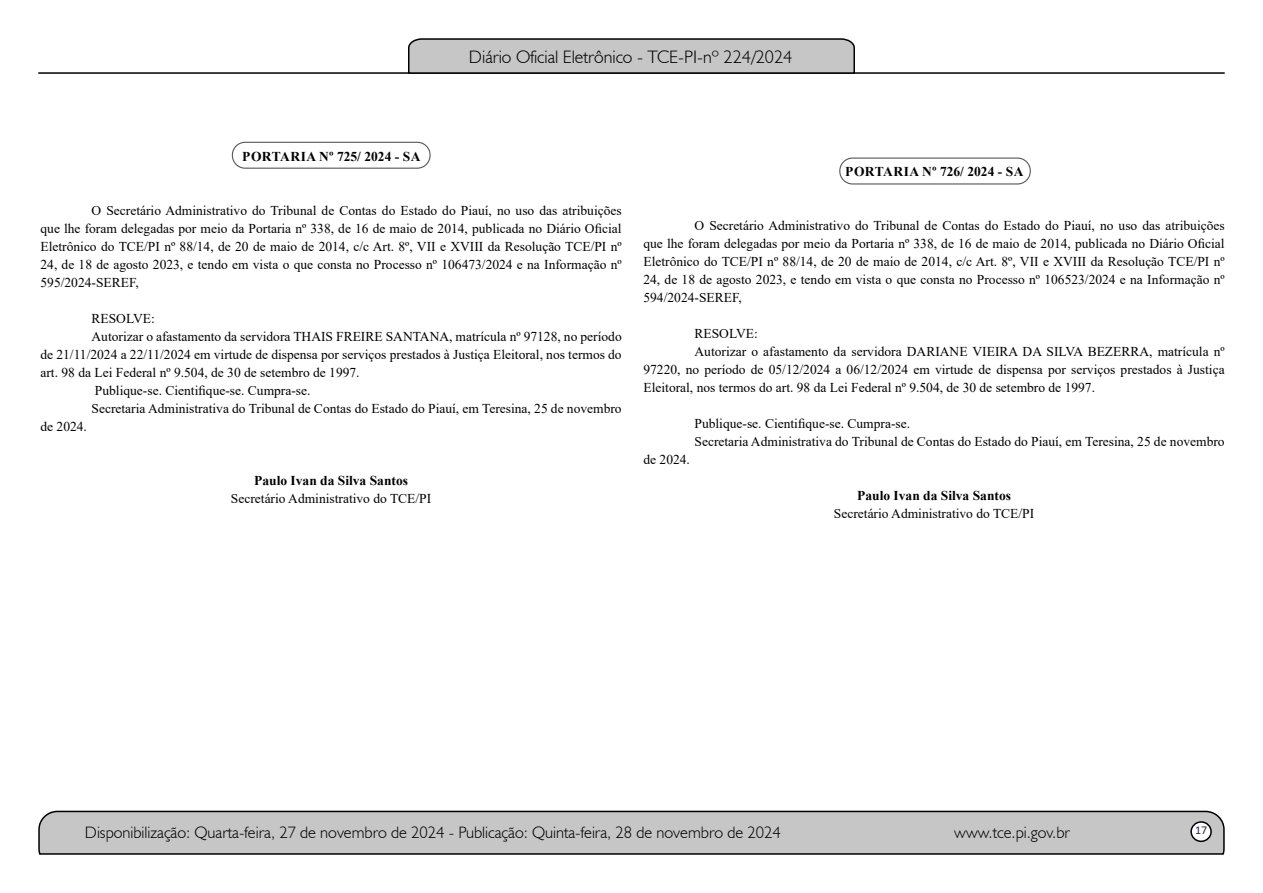
<style>
.page{position:relative;width:1263px;height:893px;background:#fff}
.page>*{position:absolute;margin:0;border:0;box-sizing:border-box;transform-origin:0 0}
.t1{font:300 18px "Humanist 521 BT";color:#000}
.t2{font:300 16.5px "Humanist 521 BT";color:#000}
.t3{font:13.5px/18px "Times New Roman";color:#000;text-align:justify}
.t4{font:700 13.5px "Times New Roman";color:#000}
.t5{font:12px "Calibri";color:#212d4c}
</style>
<div class="page">
<svg style="left:38px;top:810px;width:1187px;height:45px;background:#b9b9b9"></svg>
<div style="left:1191px;top:822px;width:20px;height:19px;background:#fff;border-radius:50%"></div>
<div style="left:1190px;top:821px;width:22px;height:21px;border:2px solid #000;border-radius:50%"></div>
<hr style="left:38px;top:72px;width:1187px;height:2px;background:#000">
<svg style="left:407px;top:38px;width:449px;height:36px;background:#b4b4b4"></svg>
<div style="left:839px;top:158px;width:192px;height:27px;border:1px solid #575756;border-radius:13px"></div>
<div style="left:232px;top:142px;width:199px;height:27px;border:1px solid #575756;border-radius:13px"></div>
<p class="t4" style="left:242px;top:146px;width:180px">PORTARIA Nº 725/ 2024 - SA</p>
<h1 class="t1" style="left:469px;top:46px;width:325px">Diário Oficial Eletrônico - TCE-PI-nº 224/2024</h1>
<p class="t4" style="left:845px;top:162px;width:180px">PORTARIA Nº 726/ 2024 - SA</p>
<p class="t3" style="left:40px;top:201px;width:583px;text-indent:51px">O Secretário Administrativo do Tribunal de Contas do Estado do Piauí, no uso das atribuições que lhe foram delegadas por meio da Portaria nº 338, de 16 de maio de 2014, publicada no Diário Oficial Eletrônico do TCE/PI nº 88/14, de 20 de maio de 2014, c/c Art. 8º, VII e XVIII da Resolução TCE/PI nº 24, de 18 de agosto 2023, e tendo em vista o que consta no Processo nº 106473/2024 e na Informação nº 595/2024-SEREF,</p>
<p class="t3" style="left:92px;top:309px;width:65px">RESOLVE:</p>
<p class="t3" style="left:92px;top:327px;width:532px">Autorizar o afastamento da servidora THAIS FREIRE SANTANA, matrícula nº 97128, no período</p>
<p class="t3" style="left:40px;top:345px;width:583px">de 21/11/2024 a 22/11/2024 em virtude de dispensa por serviços prestados à Justiça Eleitoral, nos termos do</p>
<p class="t3" style="left:40px;top:363px;width:321px">art. 98 da Lei Federal nº 9.504, de 30 de setembro de 1997.</p>
<p class="t3" style="left:95px;top:381px;width:217px">Publique-se. Cientifique-se. Cumpra-se.</p>
<p class="t3" style="left:92px;top:399px;width:532px">Secretaria Administrativa do Tribunal de Contas do Estado do Piauí, em Teresina, 25 de novembro</p>
<p class="t3" style="left:40px;top:417px;width:48px">de 2024.</p>
<p class="t4" style="left:254px;top:470px;width:155px">Paulo Ivan da Silva Santos</p>
<p class="t3" style="left:231px;top:489px;width:202px">Secretário Administrativo do TCE/PI</p>
<p class="t3" style="left:643px;top:216px;width:583px;text-indent:51px">O Secretário Administrativo do Tribunal de Contas do Estado do Piauí, no uso das atribuições que lhe foram delegadas por meio da Portaria nº 338, de 16 de maio de 2014, publicada no Diário Oficial Eletrônico do TCE/PI nº 88/14, de 20 de maio de 2014, c/c Art. 8º, VII e XVIII da Resolução TCE/PI nº 24, de 18 de agosto 2023, e tendo em vista o que consta no Processo nº 106523/2024 e na Informação nº 594/2024-SEREF,</p>
<p class="t3" style="left:694px;top:324px;width:65px">RESOLVE:</p>
<p class="t3" style="left:694px;top:342px;width:532px">Autorizar o afastamento da servidora DARIANE VIEIRA DA SILVA BEZERRA, matrícula nº</p>
<p class="t3" style="left:643px;top:360px;width:583px">97220, no período de 05/12/2024 a 06/12/2024 em virtude de dispensa por serviços prestados à Justiça</p>
<p class="t3" style="left:643px;top:378px;width:453px">Eleitoral, nos termos do art. 98 da Lei Federal nº 9.504, de 30 de setembro de 1997.</p>
<p class="t3" style="left:694px;top:414px;width:532px">Publique-se. Cientifique-se. Cumpra-se.<br>Secretaria Administrativa do Tribunal de Contas do Estado do Piauí, em Teresina, 25 de novembro</p>
<p class="t3" style="left:643px;top:450px;width:48px">de 2024.</p>
<p class="t4" style="left:857px;top:486px;width:155px">Paulo Ivan da Silva Santos</p>
<p class="t3" style="left:834px;top:504px;width:202px">Secretário Administrativo do TCE/PI</p>
<p class="t2" style="left:85px;top:822px;width:697px">Disponibilização: Quarta-feira, 27 de novembro de 2024 - Publicação: Quinta-feira, 28 de novembro de 2024</p>
<p class="t2" style="left:954px;top:822px;width:117px">www.tce.pi.gov.br</p>
<p class="t5" style="left:1195px;top:821px;width:14px">17</p>
</div>
